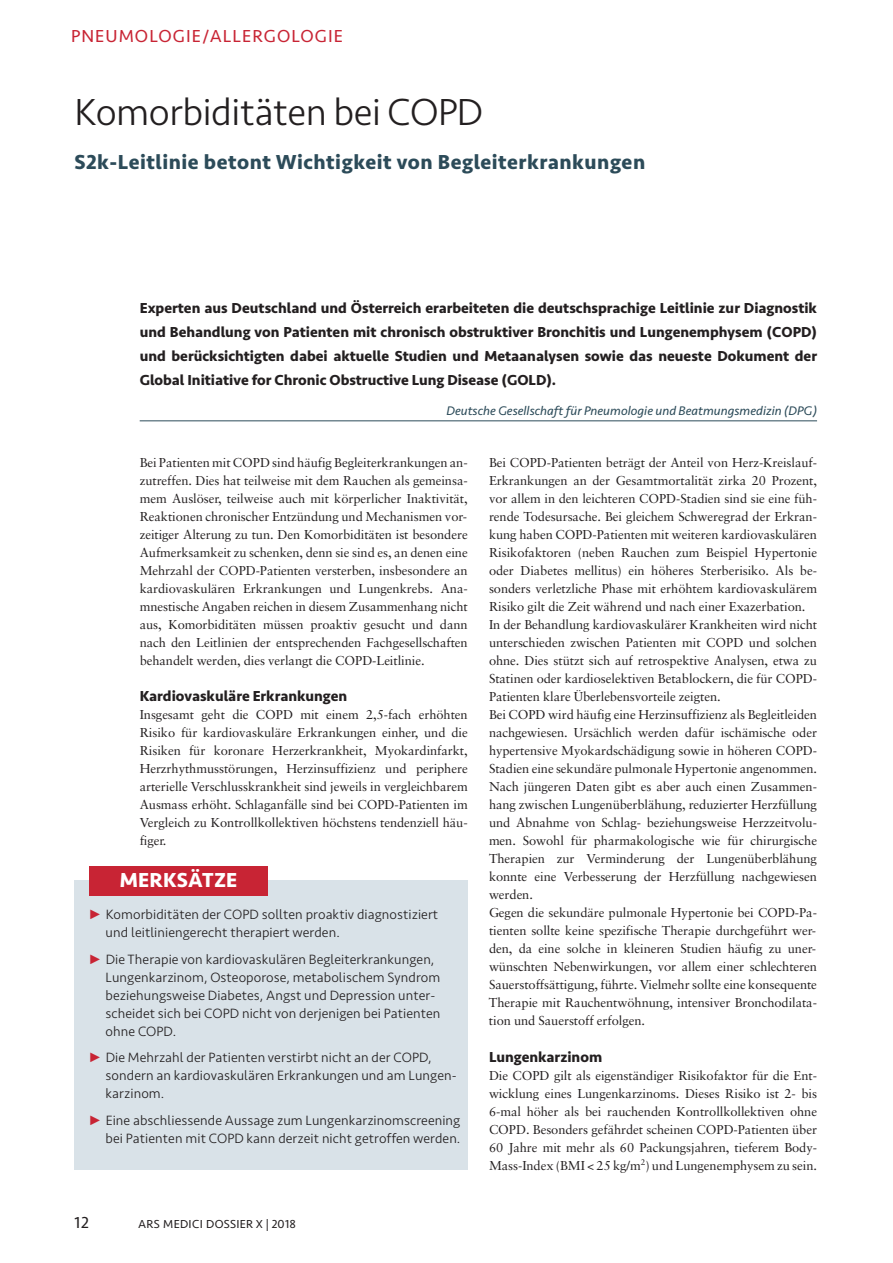
<style>
.page{position:relative;width:893px;height:1263px;background:#fff}
.page>*{position:absolute;margin:0;border:0;box-sizing:border-box;transform-origin:0 0}
.t1{font:300 39px "Seravek";letter-spacing:-.01em;color:#231f20}
.t2{font:700 21px "Seravek";letter-spacing:.025em;color:#2c4b59}
.t3{font:700 21px "Seravek";letter-spacing:.01em;color:#fff}
.t4{font:18px "Seravek";letter-spacing:.06em;color:#c82434}
.t5{font:16.5px "Seravek";color:#231f20}
.t6{font:700 15px/24px "Seravek";color:#231f20;text-align:justify}
.t7{font:300 13.95px/18px "Seravek";letter-spacing:.005em;color:#231f20}
.t8{font:12.9px/18px "Sabon";letter-spacing:-.005em;color:#231f20;text-align:justify}
.t9{font:italic 12.9px "Seravek";color:#2c4b59}
.t10{font:12px "Seravek";letter-spacing:.025em;color:#231f20}
</style>
<div class="page">
<hr style="left:140px;top:420px;width:677px;height:1px;background:#2c4b59">
<div style="left:74px;top:880px;width:394px;height:289px;background:#d9e2e8"></div>
<div style="left:89px;top:866px;width:179px;height:30px;background:#c82434"></div>
<h3 class="t4" style="left:71px;top:22px;width:273px">PNEUMOLOGIE/ALLERGOLOGIE</h3>
<h1 class="t1" style="left:74px;top:89px;width:410px">Komorbiditäten bei COPD</h1>
<h2 class="t2" style="left:74px;top:146px;width:572px">S2k-Leitlinie betont Wichtigkeit von Begleiterkrankungen</h2>
<p class="t6" style="left:140px;top:296px;width:679px">Experten aus Deutschland und Österreich erarbeiteten die deutschsprachige Leitlinie zur Diagnostik und Behandlung von Patienten mit chronisch obstruktiver Bronchitis und Lungenemphysem (COPD) und berücksichtigten dabei aktuelle Studien und Metaanalysen sowie das neueste Dokument der Global Initiative for Chronic Obstructive Lung Disease (GOLD).</p>
<p class="t9" style="left:446px;top:401px;width:372px">Deutsche Gesellschaftfür Pneumologie und Beatmungsmedizin (DPG)</p>
<p class="t8" style="left:140px;top:455px;width:330px">Bei Patienten mit COPD sind häufig Begleiterkrankungen an&shy;zutreffen. Dies hat teilweise mit dem Rauchen als gemeinsa&shy;mem Auslöser, teilweise auch mit körperlicher Inaktivität, Reaktionen chronischer Entzündung und Mechanismen vor&shy;zeitiger Alterung zu tun. Den Komorbiditäten ist besondere Aufmerksamkeit zu schenken, denn sie sind es, an denen eine Mehrzahl der COPD-Patienten versterben, insbesondere an kardiovaskulären Erkrankungen und Lungenkrebs. Ana&shy;mnestische Angaben reichen in diesem Zusammenhang nicht aus, Komorbiditäten müssen proaktiv gesucht und dann nach den Leitlinien der entsprechenden Fachgesellschaften behandelt werden, dies verlangt die COPD-Leitlinie.</p>
<p class="t6" style="left:140px;top:684px;width:209px">Kardiovaskuläre Erkrankungen</p>
<p class="t8" style="left:140px;top:707px;width:330px">Insgesamt geht die COPD mit einem 2,5-fach erhöhten Risiko für kardiovaskuläre Erkrankungen einher, und die Risiken für koronare Herzerkrankheit, Myokardinfarkt, Herzrhythmusstörungen, Herzinsuffizienz und periphere arterielle Verschlusskrankheit sind jeweils in vergleichbarem Ausmass erhöht. Schlaganfälle sind bei COPD-Patienten im Vergleich zu Kontrollkollektiven höchstens tendenziell häu&shy;figer.</p>
<h2 class="t3" style="left:120px;top:863px;width:119px">MERKSÄTZE</h2>
<p class="t7" style="left:106px;top:906px;width:334px">Komorbiditäten der COPD sollten proaktiv diagnostiziert und leitliniengerecht therapiert werden.</p>
<p class="t7" style="left:106px;top:950px;width:336px">Die Therapie von kardiovaskulären Begleiterkrankungen, Lungenkarzinom, Osteoporose, metabolischem Syndrom beziehungsweise Diabetes, Angst und Depression unter&shy;scheidet sich bei COPD nicht von derjenigen bei Patienten ohne COPD.</p>
<p class="t7" style="left:106px;top:1049px;width:353px">Die Mehrzahl der Patienten verstirbt nicht an der COPD, sondern an kardiovaskulären Erkrankungen und am Lungen&shy;karzinom.</p>
<p class="t7" style="left:106px;top:1111px;width:356px">Eine abschliessende Aussage zum Lungenkarzinomscreening bei Patienten mit COPD kann derzeit nicht getroffen werden.</p>
<p class="t5" style="left:74px;top:1209px;width:16px">12</p>
<p class="t10" style="left:138px;top:1214px;width:159px">ARS MEDICI DOSSIER X | 2018</p>
<p class="t8" style="left:489px;top:455px;width:330px;text-align:left">Bei COPD-Patienten beträgt der Anteil von Herz-Kreislauf-Erkrankungen an der Gesamtmortalität zirka 20 Prozent, vor allem in den leichteren COPD-Stadien sind sie eine füh&shy;rende Todesursache. Bei gleichem Schweregrad der Erkran&shy;kung haben COPD-Patienten mit weiteren kardiovaskulären Risikofaktoren (neben Rauchen zum Beispiel Hypertonie oder Diabetes mellitus) ein höheres Sterberisiko. Als be&shy;sonders verletzliche Phase mit erhöhtem kardiovaskulärem Risiko gilt die Zeit während und nach einer Exazerbation.<br>In der Behandlung kardiovaskulärer Krankheiten wird nicht unterschieden zwischen Patienten mit COPD und solchen ohne. Dies stützt sich auf retrospektive Analysen, etwa zu Statinen oder kardioselektiven Betablockern, die für COPD-Patienten klare Überlebensvorteile zeigten.<br>Bei COPD wird häufig eine Herzinsuffizienz als Begleitleiden nachgewiesen. Ursächlich werden dafür ischämische oder hypertensive Myokardschädigung sowie in höheren COPD-Stadien eine sekundäre pulmonale Hypertonie angenommen.<br>Nach jüngeren Daten gibt es aber auch einen Zusammen&shy;hang zwischen Lungenüberblähung, reduzierter Herzfüllung und Abnahme von Schlag- beziehungsweise Herzzeitvolu&shy;men. Sowohl für pharmakologische wie für chirurgische Therapien zur Verminderung der Lungenüberblähung konnte eine Verbesserung der Herzfüllung nachgewiesen werden.<br>Gegen die sekundäre pulmonale Hypertonie bei COPD-Pa&shy;tienten sollte keine spezifische Therapie durchgeführt wer&shy;den, da eine solche in kleineren Studien häufig zu uner&shy;wünschten Nebenwirkungen, vor allem einer schlechteren Sauerstoffsättigung, führte. Vielmehr sollte eine konsequente Therapie mit Rauchentwöhnung, intensiver Bronchodilata&shy;tion und Sauerstoff erfolgen.</p>
<p class="t6" style="left:489px;top:1044px;width:115px">Lungenkarzinom</p>
<p class="t8" style="left:489px;top:1067px;width:330px">Die COPD gilt als eigenständiger Risikofaktor für die Ent&shy;wicklung eines Lungenkarzinoms. Dieses Risiko ist 2- bis 6-mal höher als bei rauchenden Kontrollkollektiven ohne COPD. Besonders gefährdet scheinen COPD-Patienten über 60 Jahre mit mehr als 60 Packungsjahren, tieferem Body-Mass-Index (BMI &lt; 25 kg/m<sup>2</sup>) und Lungenemphysem zu sein.</p>
</div>
